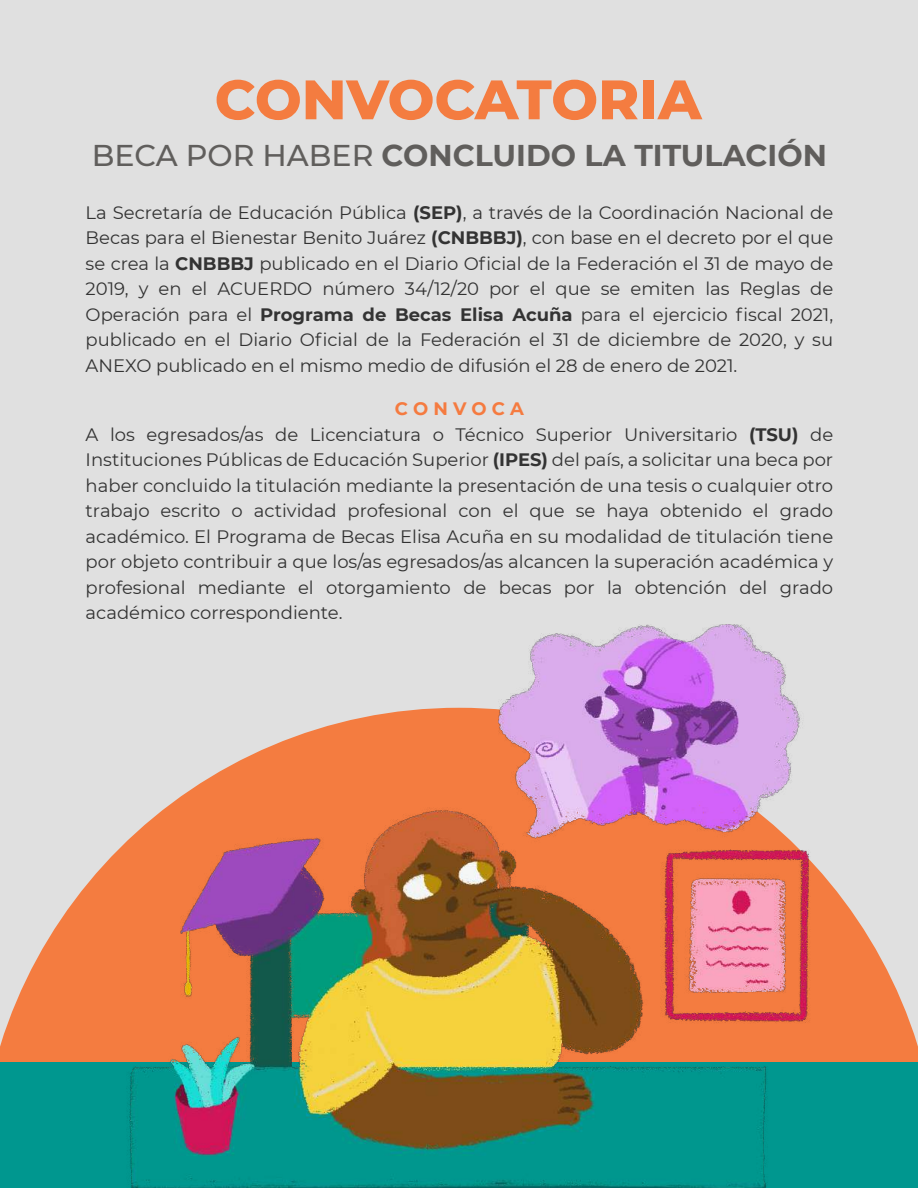
<style>
.page{position:relative;width:918px;height:1188px;background:#e0e0e0}
.page>*{position:absolute;margin:0;border:0;box-sizing:border-box;transform-origin:0 0}
.t1{font:800 55.5px "Montserrat";color:#f47c40}
.t2{font:700 30px "Montserrat";color:#605e5c}
.t3{font:18px/25.5px "Montserrat";color:#333;text-align:justify}
.s1{font-weight:500}
.s2{font-weight:700}
.s3{font-weight:700;color:#f57b40}
</style>
<div class="page">
<img style="left:0;top:624px;width:918px;height:564px">
<h1 class="t1" style="left:215px;top:59px;width:488px">CONVOCATORIA</h1>
<h2 class="t2" style="left:92px;top:134px;width:737px"><span class="s1">BECA POR HABER</span> CONCLUIDO LA TITULACIÓN</h2>
<p class="t3" style="left:86px;top:199px;width:749px">La Secretaría de Educación Pública <span class="s2">(SEP)</span>, a través de la Coordinación Nacional de Becas para el Bienestar Benito Juárez <span class="s2">(CNBBBJ)</span>, con base en el decreto por el que se crea la <span class="s2">CNBBBJ</span> publicado en el Diario Oficial de la Federación el 31 de mayo de 2019, y en el ACUERDO número 34/12/20 por el que se emiten las Reglas de Operación para el <span class="s2">Programa de Becas Elisa Acuña</span> para el ejercicio fiscal 2021, publicado en el Diario Oficial de la Federación el 31 de diciembre de 2020, y su ANEXO publicado en el mismo medio de difusión el 28 de enero de 2021.</p>
<p class="t3" style="left:86px;top:395px;width:749px;text-align:left;text-indent:309px"><span class="s3">C O N V O C A<br></span>A los egresados/as de Licenciatura o Técnico Superior Universitario <span class="s2">(TSU)</span> de Instituciones Públicas de Educación Superior <span class="s2">(IPES)</span> del país, a solicitar una beca por haber concluido la titulación mediante la presentación de una tesis o cualquier otro trabajo escrito o actividad profesional con el que se haya obtenido el grado académico. El Programa de Becas Elisa Acuña en su modalidad de titulación tiene por objeto contribuir a que los/as egresados/as alcancen la superación académica y profesional mediante el otorgamiento de becas por la obtención del grado académico correspondiente.</p>
</div>
